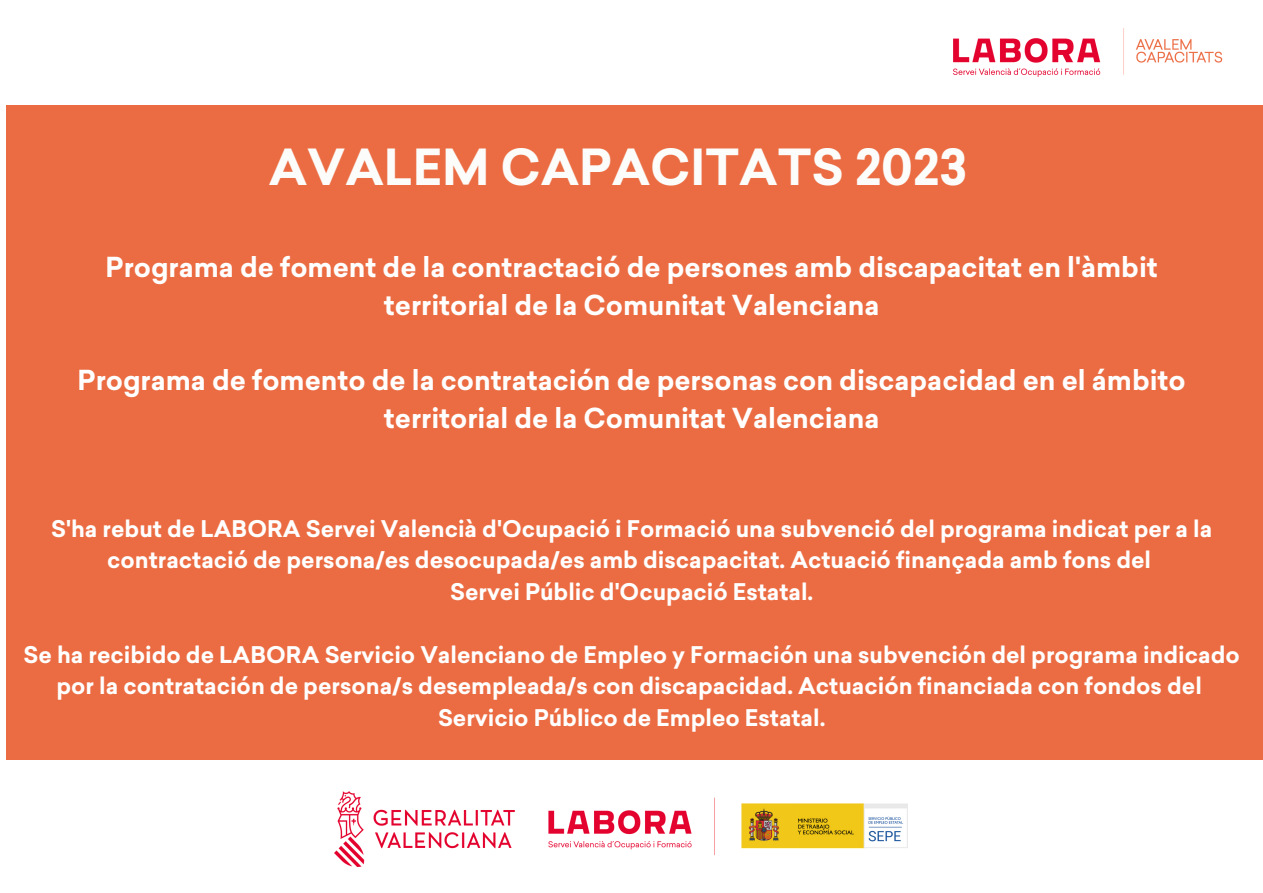
<style>
.page{position:relative;width:1263px;height:893px;background:#fff}
.page>*{position:absolute;margin:0;border:0;box-sizing:border-box;transform-origin:0 0}
.t1{font:700 48.75px "Sailec";color:#fcfcfa}
.t2{font:700 27px "Sailec";color:#fff}
.t3{font:700 22.5px/31.5px "Sailec";color:#fff;text-align:center}
</style>
<div class="page">
<div style="left:7px;top:106px;width:1256px;height:654px;background:#eb6c42"></div>
<img style="left:953px;top:29px;width:269px;height:48px">
<img style="left:335px;top:791px;width:573px;height:75px">
<p class="t1" style="left:269px;top:139px;width:700px">AVALEM CAPACITATS 2023</p>
<p class="t2" style="left:106px;top:252px;width:1053px">Programa de foment de la contractació de persones amb discapacitat en l'àmbit</p>
<p class="t2" style="left:384px;top:289px;width:497px">territorial de la Comunitat Valenciana</p>
<p class="t2" style="left:78px;top:365px;width:1109px">Programa de fomento de la contratación de personas con discapacidad en el ámbito</p>
<p class="t2" style="left:384px;top:402px;width:497px">territorial de la Comunitat Valenciana</p>
<p class="t3" style="left:51px;top:513px;width:1162px">S'ha rebut de LABORA Servei Valencià d'Ocupació i Formació una subvenció del programa indicat per a la</p>
<p class="t3" style="left:107px;top:544px;width:1045px">contractació de persona/es desocupada/es amb discapacitat. Actuació finançada amb fons del</p>
<p class="t3" style="left:450px;top:576px;width:365px">Servei Públic d'Ocupació Estatal.</p>
<p class="t3" style="left:24px;top:639px;width:1218px">Se ha recibido de LABORA Servicio Valenciano de Empleo y Formación una subvención del programa indicado por la contratación de persona/s desempleada/s con discapacidad. Actuación financiada con fondos del</p>
<p class="t3" style="left:438px;top:702px;width:389px">Servicio Público de Empleo Estatal.</p>
</div>
